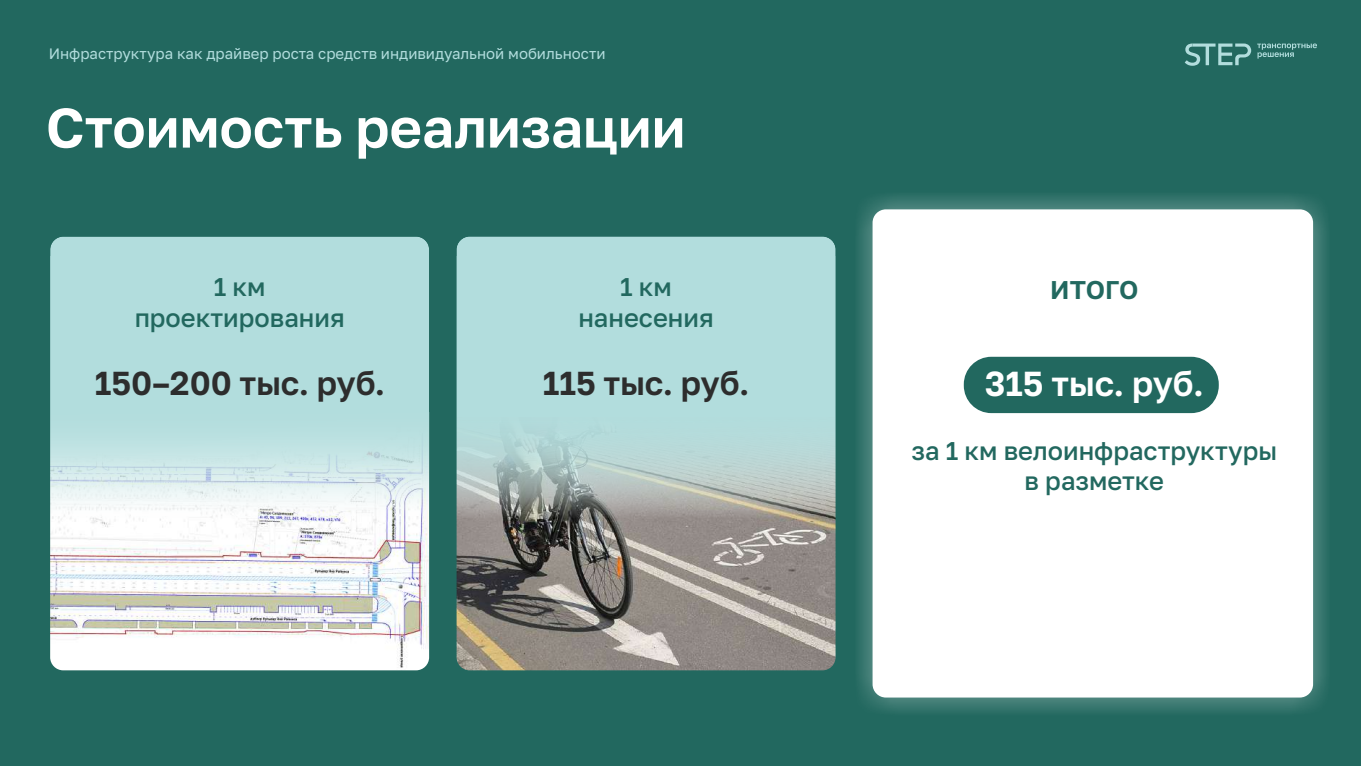
<style>
.page{position:relative;width:1361px;height:766px;background:#fff}
.page>*{position:absolute;margin:0;border:0;box-sizing:border-box;transform-origin:0 0}
.t1{font:55.5px "Golos Text VF";color:#fff}
.t2{font:34.5px "Golos Text VF";color:#fff}
.t3{font:33px "Golos Text VF";color:#2d2d2d}
.t4{font:25.5px/30.6px "Golos Text VF";color:#22685f;text-align:center}
.t5{font:15px "Golos Text VF";color:#b2dddd}
</style>
<div class="page">
<div style="left:0;top:0;width:1361px;height:765px;background:#22685f"></div>
<img style="left:859px;top:196px;width:467px;height:516px">
<div style="left:872px;top:209px;width:441px;height:488px;background:#fff;border-radius:13px"></div>
<svg style="left:456px;top:236px;width:380px;height:435px;background:#a4b8b6"></svg>
<svg style="left:1184px;top:43px;width:67px;height:23px"></svg>
<svg style="left:1257px;top:43px;width:60px;height:16px"></svg>
<svg style="left:50px;top:236px;width:380px;height:435px;background:#cce3e3"></svg>
<div style="left:964px;top:356px;width:254px;height:57px;background:#22685f;border-radius:27px"></div>
<p class="t5" style="left:49px;top:45px;width:558px">Инфраструктура как драйвер роста средств индивидуальной мобильности</p>
<h1 class="t1" style="left:46px;top:94px;width:641px">Стоимость реализации</h1>
<p class="t4" style="left:214px;top:271px;width:53px">1 км</p>
<p class="t4" style="left:1050px;top:274px;width:90px">ИТОГО</p>
<p class="t4" style="left:135px;top:302px;width:211px">проектирования</p>
<p class="t3" style="left:95px;top:363px;width:292px">150–200 тыс. руб.</p>
<h2 class="t2" style="left:984px;top:362px;width:221px">315 тыс. руб.</h2>
<p class="t4" style="left:578px;top:271px;width:137px">1 км нанесения</p>
<p class="t3" style="left:543px;top:363px;width:208px">115 тыс. руб.</p>
<p class="t4" style="left:911px;top:435px;width:367px">за 1 км велоинфраструктуры в разметке</p>
</div>
